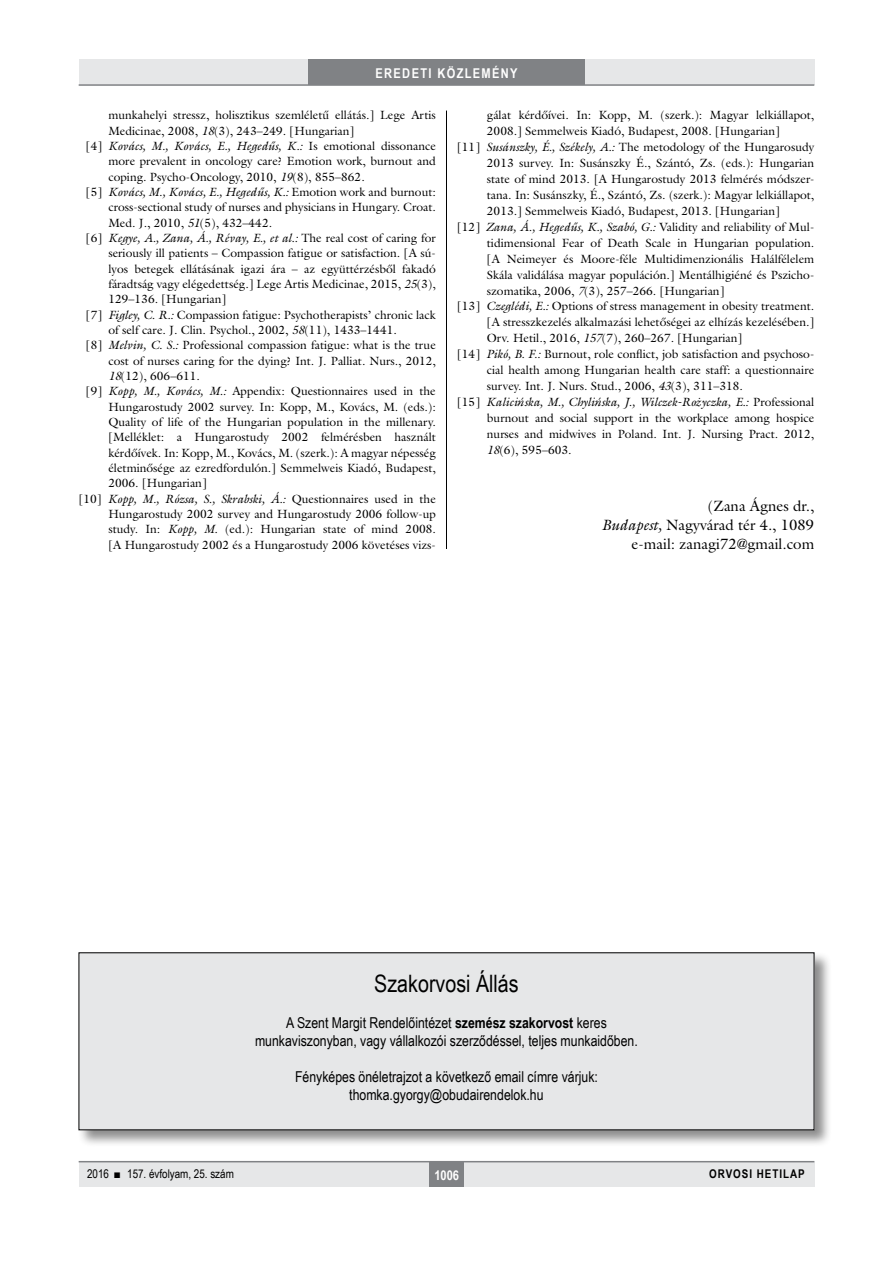
<style>
.page{position:relative;width:893px;height:1263px;background:#fff}
.page>*{position:absolute;margin:0;border:0;box-sizing:border-box;transform-origin:0 0}
.Rendezvenyek{font:24px "Arial Narrow";color:#000}
.Rendezvenyek-2{font:15px/18px "Arial Narrow";color:#000;text-align:center}
.irodalom_szerzo{font:15px "Galliard Reg";color:#000}
.t1{font:700 13.5px "Arial Narrow";letter-spacing:.1em;color:#fff}
.t2{font:12px/15.3px "Galliard Reg";color:#000;text-align:justify}
.t3{font:12px "Arial Narrow";color:#000}
.t4{font:700 12px "Arial Narrow";letter-spacing:.08em;color:#000}
.s1{font-style:italic}
.s2{font-family:"Garamond Premr Pro";font-style:italic;font-size:13.5px}
.s3{font-weight:700}
</style>
<div class="page">
<div style="left:79px;top:1161px;width:735px;height:25px;background:#e6e7e8"></div>
<hr style="left:79px;top:1161px;width:735px;height:1px;background:#808285">
<div style="left:430px;top:1161px;width:34px;height:25px;background:#808285"></div>
<div style="left:79px;top:60px;width:735px;height:25px;background:#e6e7e8"></div>
<div style="left:308px;top:60px;width:277px;height:25px;background:#808285"></div>
<hr style="left:79px;top:84px;width:735px;height:2px;background:#808285">
<hr style="left:446px;top:111px;width:1px;height:1026px;background:#000">
<div style="left:79px;top:549px;width:735px;height:588px;background:#fff"></div>
<div style="left:78px;top:952px;width:754px;height:195px;background:#000;opacity:.45"></div>
<div style="left:79px;top:953px;width:735px;height:177px;background:#e6e7e8"></div>
<p class="t1" style="left:375px;top:63px;width:144px">EREDETI KÖZLEMÉNY</p>
<p class="t2" style="left:108px;top:107px;width:329px">munkahelyi stressz, holisztikus szemléletű ellátás.] Lege Artis<br>Medicinae, 2008, <span class="s1">18</span>(3), 243–249. [Hungarian]</p>
<p class="t2" style="left:108px;top:138px;width:329px;text-indent:-23px">[4] <span class="s1">Kovács, M., Kovács, E., Hegedűs, K.:</span> Is emotional dissonance more prevalent in oncology care? Emotion work, burnout and coping. Psycho-Oncology, 2010, <span class="s1">19</span>(8), 855–862.</p>
<p class="t2" style="left:108px;top:184px;width:329px;text-indent:-23px">[5] <span class="s1">Kovács, M., Kovács, E., Hegedűs, K.:</span> Emotion work and burnout: cross-sectional study of nurses and physicians in Hungary. Croat.<br>Med. J., 2010, <span class="s1">51</span>(5), 432–442.</p>
<p class="t2" style="left:108px;top:230px;width:329px;text-indent:-23px">[6] <span class="s1">Kegye, A., Zana, Á., Révay, E., et al.:</span> The real cost of caring for seriously ill patients – Compassion fatigue or satisfaction. [A sú&shy;lyos betegek ellátásának igazi ára – az együttérzésből fakadó fáradtság vagy elégedettség.] Lege Artis Medicinae, 2015, <span class="s1">25</span>(3), 129–136. [Hungarian]</p>
<p class="t2" style="left:108px;top:307px;width:329px;text-indent:-23px">[7] <span class="s1">Figley, C. R.:</span> Compassion fatigue: Psychotherapists’ chronic lack of self care. J. Clin. Psychol., 2002, <span class="s1">58</span>(11), 1433–1441.</p>
<p class="t2" style="left:108px;top:337px;width:329px;text-indent:-23px">[8] <span class="s1">Melvin, C. S.:</span> Professional compassion fatigue: what is the true cost of nurses caring for the dying? Int. J. Palliat. Nurs., 2012, <span class="s1">18</span>(12), 606–611.</p>
<p class="t2" style="left:108px;top:383px;width:329px;text-indent:-23px">[9] <span class="s1">Kopp, M., Kovács, M.:</span> Appendix: Questionnaires used in the Hungarostudy 2002 survey. In: Kopp, M., Kovács, M. (eds.):<br>Quality of life of the Hungarian population in the millenary. [Melléklet: a Hungarostudy 2002 felmérésben használt kérdőívek. In: Kopp, M., Kovács, M. (szerk.): A magyar népesség életminősége az ezredfordulón.] Semmelweis Kiadó, Budapest, 2006. [Hungarian]</p>
<p class="t2" style="left:108px;top:491px;width:329px;text-indent:-30px">[10] <span class="s1">Kopp, M., Rózsa, S., Skrabski, Á.:</span> Questionnaires used in the Hungarostudy 2002 survey and Hungarostudy 2006 follow-up study. In: <span class="s1">Kopp, M.</span> (ed.): Hungarian state of mind 2008. [A Hungarostudy 2002 és a Hungarostudy 2006 követéses vizs-</p>
<p class="t2" style="left:487px;top:107px;width:329px;line-height:15.9px">gálat kérdőívei. In: Kopp, M. (szerk.): Magyar lelkiállapot,<br>2008.] Semmelweis Kiadó, Budapest, 2008. [Hungarian]</p>
<p class="t2" style="left:487px;top:139px;width:329px;line-height:15.9px;text-indent:-30px">[11] <span class="s1">Susánszky, É., Székely, A.:</span> The metodology of the Hungarosudy 2013 survey. In: Susánszky É., Szántó, Zs. (eds.): Hungarian state of mind 2013. [A Hungarostudy 2013 felmérés módszer&shy;tana. In: Susánszky, É., Szántó, Zs. (szerk.): Magyar lelkiállapot, 2013.] Semmelweis Kiadó, Budapest, 2013. [Hungarian]</p>
<p class="t2" style="left:487px;top:219px;width:329px;line-height:15.9px;text-align:left;text-indent:-30px">[12] <span class="s1">Zana, Á., Hegedűs, K., Szabó, G.:</span> Validity and reliability of Mul&shy;tidimensional Fear of Death Scale in Hungarian population. [A Neimeyer és Moore-féle Multidimenzionális Halálfélelem Skála validálása magyar populáción.] Mentálhigiéné és Pszicho&shy;szomatika, 2006, <span class="s1">7</span>(3), 257–266. [Hungarian]</p>
<p class="t2" style="left:487px;top:298px;width:329px;line-height:15.9px;text-indent:-30px">[13] <span class="s1">Czeglédi, E.:</span> Options of stress management in obesity treatment. [A stresszkezelés alkalmazási lehetőségei az elhízás kezelésében.] Orv. Hetil., 2016, <span class="s1">157</span>(7), 260–267. [Hungarian]</p>
<p class="t2" style="left:487px;top:346px;width:329px;line-height:15.9px;text-indent:-30px">[14] <span class="s1">Pikó, B. F.:</span> Burnout, role conflict, job satisfaction and psychoso&shy;cial health among Hungarian health care staff: a questionnaire survey. Int. J. Nurs. Stud., 2006, <span class="s1">43</span>(3), 311–318.</p>
<p class="t2" style="left:487px;top:394px;width:329px;line-height:15.9px;text-indent:-30px">[15] <span class="s1">Kalici</span><span class="s2">ń</span><span class="s1">ska, M., Chyli</span><span class="s2">ń</span><span class="s1">ska, J., Wilczek-Ro</span><span class="s2">ż</span><span class="s1">yczka, E.:</span> Professional burnout and social support in the workplace among hospice nurses and midwives in Poland. Int. J. Nursing Pract. 2012, <span class="s1">18</span>(6), 595–603.</p>
<p class="irodalom_szerzo" style="left:708px;top:496px;width:108px">(Zana Ágnes dr.,</p>
<p class="irodalom_szerzo" style="left:602px;top:515px;width:214px"><span class="s1">Budapest,</span> Nagyvárad tér 4., 1089</p>
<p class="irodalom_szerzo" style="left:632px;top:534px;width:184px">e-mail: zanagi72@gmail.com</p>
<p class="Rendezvenyek" style="left:374px;top:966px;width:146px">Szakorvosi Állás</p>
<p class="Rendezvenyek-2" style="left:255px;top:1013px;width:384px">A Szent Margit Rendelőintézet <span class="s3">szemész szakorvost</span> keres munkaviszonyban, vagy vállalkozói szerződéssel, teljes munkaidőben.</p>
<p class="Rendezvenyek-2" style="left:295px;top:1067px;width:304px">Fényképes önéletrajzot a következő email címre várjuk: thomka.gyorgy@obudairendelok.hu</p>
<p class="t3" style="left:87px;top:1165px;width:148px">2016 ■ 157. évfolyam, 25. szám</p>
<p class="t1" style="left:434px;top:1165px;width:26px">1006</p>
<p class="t4" style="left:709px;top:1165px;width:97px">ORVOSI HETILAP</p>
</div>
